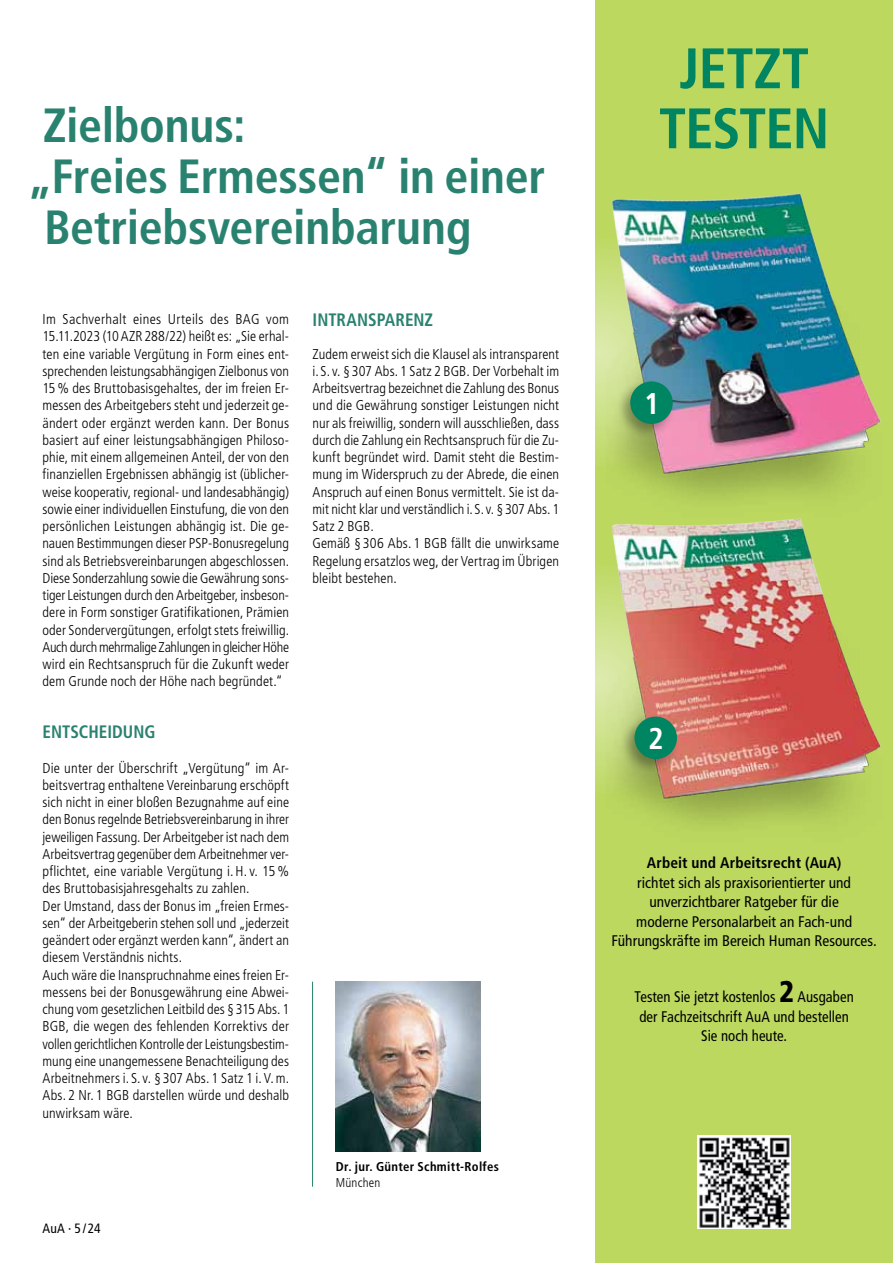
<style>
.page{position:relative;width:893px;height:1263px;background:#fff}
.page>*{position:absolute;margin:0;border:0;box-sizing:border-box;transform-origin:0 0}
.t1{font:700 condensed 57px/60px "Frutiger LT Std";letter-spacing:-.02em;color:#008562;text-align:center}
.t2{font:700 condensed 48px "Frutiger LT Std";letter-spacing:-.005em;color:#29826f}
.t3{font:700 condensed 30px "Frutiger LT Std";color:#fff}
.t4{font:700 condensed 18px "Frutiger LT Std";color:#29826f;scale:.95 1}
.t5{font:condensed 15.3px/19.5px "Frutiger LT Std";color:#000;text-align:center}
.t6{font:condensed 15.3px/19.5px "Frutiger LT Std";color:#000;text-align:center;scale:.96 1}
.t7{font:700 condensed 15.3px "Frutiger LT Std";letter-spacing:.005em;color:#000}
.t8{font:300 condensed 14.25px/17.2px "Frutiger LT Std";letter-spacing:.005em;color:#000}
.t9{font:condensed 13.5px "Frutiger LT Std";color:#000}
.t10{font:700 condensed 12.75px "Frutiger LT Std";letter-spacing:.025em;color:#000}
.t11{font:300 condensed 12.75px "Frutiger LT Std";letter-spacing:.015em;color:#000}
.s1{font-weight:900;font-size:30px}
</style>
<div class="page">
<hr style="left:312px;top:982px;width:1px;height:205px;background:#29826f">
<img style="left:336px;top:982px;width:144px;height:169px">
<div style="left:595px;top:0;width:298px;height:1263px;background:#bcd85f"></div>
<img style="left:595px;top:193px;width:286px;height:307px">
<img style="left:595px;top:518px;width:286px;height:307px">
<div style="left:615px;top:378px;width:61px;height:61px;background:#000;opacity:.3"></div>
<div style="left:630px;top:381px;width:43px;height:43px;background:#008562;border-radius:50%"></div>
<div style="left:619px;top:713px;width:61px;height:61px;background:#000;opacity:.3"></div>
<div style="left:634px;top:716px;width:43px;height:43px;background:#008562;border-radius:50%"></div>
<img style="left:697px;top:1135px;width:94px;height:94px">
<h2 class="t2" style="left:43px;top:97px;width:204px">Zielbonus:</h2>
<h2 class="t2" style="left:27px;top:148px;width:520px">„Freies Ermessen“ in einer</h2>
<h2 class="t2" style="left:44px;top:199px;width:429px">Betriebsvereinbarung</h2>
<p class="t8" style="left:43px;top:311px;width:248px;text-align:justify">Im Sachverhalt eines Urteils des BAG vom 15.11.2023 (10AZR 288/22) heißt es: „Sie erhal&shy;ten eine variable Vergütung in Form eines ent&shy;sprechenden leistungsabhängigen Zielbonus von 15% des Bruttobasisgehaltes, der im freien Er&shy;messen des Arbeitgebers steht und jederzeit ge&shy;ändert oder ergänzt werden kann. Der Bonus basiert auf einer leistungsabhängigen Philoso&shy;phie, mit einem allgemeinen Anteil, der von den finanziellen Ergebnissen abhängig ist (üblicher&shy;weise kooperativ, regional- und landesabhängig) sowie einer individuellen Einstufung, die von den persönlichen Leistungen abhängig ist. Die ge&shy;nauen Bestimmungen dieser PSP-Bonusregelung sind als Betriebsvereinbarungen abgeschlossen.<br>Diese Sonderzahlung sowie die Gewährung sons&shy;tiger Leistungen durch den Arbeitgeber, insbeson&shy;dere in Form sonstiger Gratifikationen, Prämien oder Sondervergütungen, erfolgt stets freiwillig.<br>Auch durch mehrmalige Zahlungen in gleicher Höhe wird ein Rechtsanspruch für die Zukunft weder dem Grunde noch der Höhe nach begründet.“</p>
<p class="t4" style="left:43px;top:721px;width:121px">Entscheidung</p>
<p class="t8" style="left:43px;top:759px;width:248px">Die unter der Überschrift „Vergütung“ im Ar&shy;beitsvertrag enthaltene Vereinbarung erschöpft sich nicht in einer bloßen Bezugnahme auf eine den Bonus regelnde Betriebsvereinbarung in ihrer jeweiligen Fassung. Der Arbeitgeber ist nach dem Arbeitsvertrag gegenüber dem Arbeitnehmer ver&shy;pflichtet, eine variable Vergütung i. H.v. 15 % des Bruttobasisjahresgehalts zu zahlen.<br>Der Umstand, dass der Bonus im „freien Ermes&shy;sen“ der Arbeitgeberin stehen soll und „jederzeit geändert oder ergänzt werden kann“, ändert an diesem Verständnis nichts.<br>Auch wäre die Inanspruchnahme eines freien Er&shy;messens bei der Bonusgewährung eine Abwei&shy;chung vom gesetzlichen Leitbild des § 315 Abs. 1<br>BGB, die wegen des fehlenden Korrektivs der vollen gerichtlichen Kontrolle der Leistungsbestim&shy;mung eine unangemessene Benachteiligung des Arbeitnehmers i. S.v. § 307 Abs. 1 Satz 1 i. V.m.<br>Abs. 2 Nr. 1 BGB darstellen würde und deshalb unwirksam wäre.</p>
<p class="t9" style="left:43px;top:1221px;width:60px">AuA · 5/24</p>
<p class="t4" style="left:313px;top:310px;width:128px">Intransparenz</p>
<p class="t8" style="left:313px;top:345px;width:248px">Zudem erweist sich die Klausel als intransparent i. S.v. § 307 Abs. 1 Satz 2 BGB. Der Vorbehalt im Arbeitsvertrag bezeichnet die Zahlung des Bonus und die Gewährung sonstiger Leistungen nicht nur als freiwillig, sondern will ausschließen, dass durch die Zahlung ein Rechtsanspruch für die Zu&shy;kunft begründet wird. Damit steht die Bestim&shy;mung im Widerspruch zu der Abrede, die einen Anspruch auf einen Bonus vermittelt. Sie ist da&shy;mit nicht klar und verständlich i. S.v. §307 Abs.1<br>Satz 2 BGB.<br>Gemäß § 306 Abs. 1 BGB fällt die unwirksame Regelung ersatzlos weg, der Vertrag im Übrigen bleibt bestehen.</p>
<p class="t10" style="left:336px;top:1159px;width:165px">Dr. jur. Günter Schmitt-Rolfes</p>
<p class="t11" style="left:336px;top:1175px;width:46px">München</p>
<h1 class="t1" style="left:659px;top:39px;width:172px">JETZT<br>TESTEN</h1>
<h3 class="t3" style="left:644px;top:386px;width:17px">1</h3>
<h3 class="t3" style="left:648px;top:721px;width:17px">2</h3>
<p class="t7" style="left:647px;top:854px;width:196px">Arbeit und Arbeitsrecht (AuA)</p>
<p class="t5" style="left:611px;top:873px;width:267px">richtet sich als praxisorientierter und unverzichtbarer Ratgeber für die<br>moderne Personalarbeit an Fach-und Führungskräfte im Bereich Human Resources.</p>
<p class="t6" style="left:635px;top:987px;width:230px">Testen Sie jetzt kostenlos <span class="s1">2</span> Ausgaben der Fachzeitschrift AuA und bestellen<br>Sie noch heute.</p>
</div>
